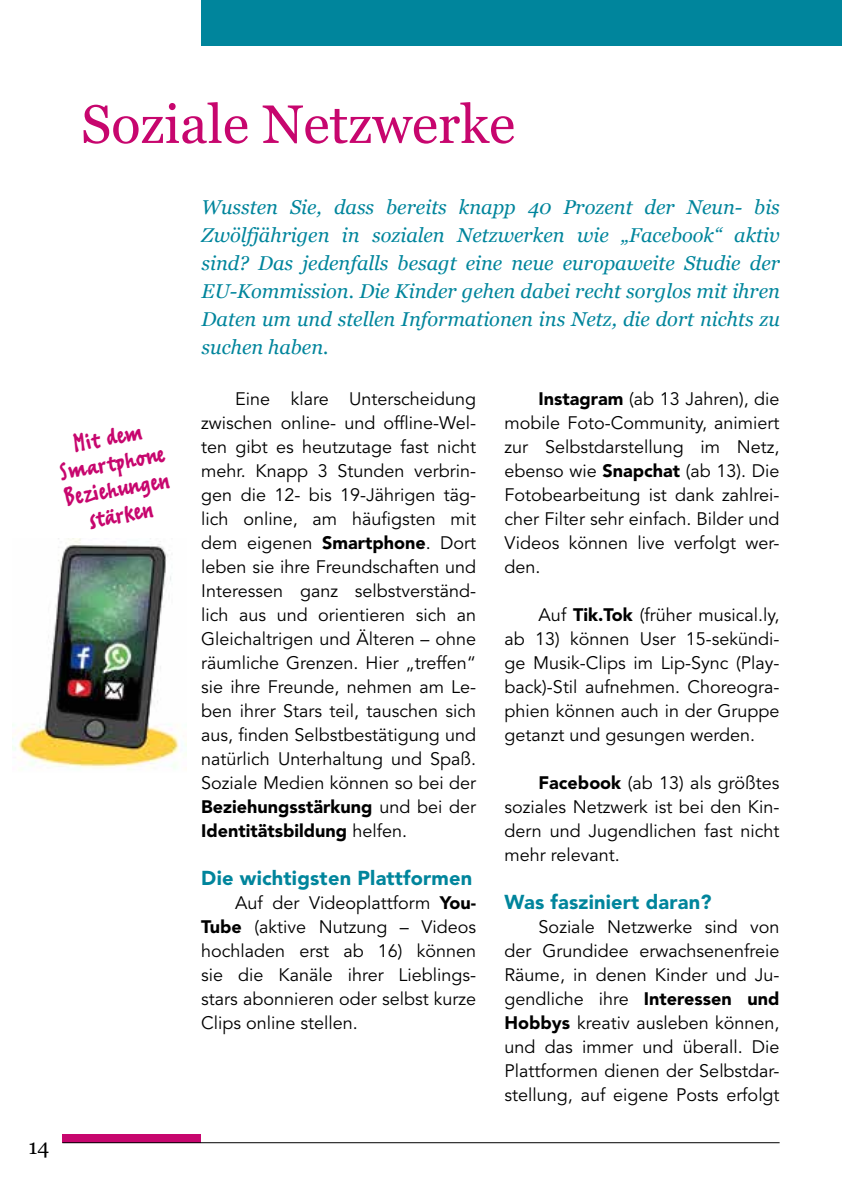
<style>
.page{position:relative;width:842px;height:1191px;background:#fff}
.page>*{position:absolute;margin:0;border:0;box-sizing:border-box;transform-origin:0 0}
.t1{font:54px "Georgia";color:#c7066e}
.t2{font:28px/52px "Erikrighthand OT";color:#c7066e;text-align:center}
.t3{font:21px "Georgia";color:#000}
.t4{font:italic 20px/28px "Georgia";color:#00859c;text-align:justify}
.t5{font:900 20px "Avenir LT Std";letter-spacing:.01em;color:#00859c}
.t6{font:18px/24px "Avenir LT Std";color:#000;text-align:justify}
.s1{font-style:inherit}
.s2{font-weight:900}
</style>
<div class="page">
<div style="left:62px;top:1134px;width:139px;height:8px;background:#c7066e"></div>
<div style="left:201px;top:0;width:641px;height:45px;background:#00859c"></div>
<hr style="left:62px;top:1142px;width:718px;height:1px;background:#000">
<img style="left:12px;top:539px;width:175px;height:231px">
<h1 class="t1" style="left:81px;top:85px;width:436px">Soziale Netzwerke</h1>
<p class="t2" style="left:51px;top:421px;width:108px;rotate:-10deg">Mit dem<br>Beziehungen</p>
<p class="t2" style="left:85px;top:494px;width:65px;rotate:-10deg">stärken</p>
<p class="t2" style="left:56px;top:447px;width:107px;rotate:-10deg">Smartphone</p>
<p class="t3" style="left:28px;top:1131px;width:22px">14</p>
<p class="t4" style="left:202px;top:193px;width:580px">Wussten Sie, dass bereits knapp 40 Prozent der Neun- bis Z<span class="s1">wölfjährigen</span> in sozialen Netzwerken wie „Facebook“ aktiv sind? Das jedenfalls besagt eine neue europaweite Studie der EU-Kommission. Die Kinder gehen dabei recht sorglos mit ihren Daten um und stellen Informationen ins Netz, die dort nichts zu suchen haben.</p>
<p class="t6" style="left:201px;top:387px;width:276px;text-indent:34px">Eine klare Unterscheidung zwischen online- und offline-Wel&shy;ten gibt es heutzutage fast nicht mehr. Knapp 3 Stunden verbrin&shy;gen die 12- bis 19-Jährigen täg&shy;lich online, am häufigsten mit dem eigenen <span class="s2">Smartphone</span>. Dort leben sie ihre Freundschaften und Interessen ganz selbstverständ&shy;lich aus und orientieren sich an Gleichaltrigen und Älteren – ohne räumliche Grenzen. Hier „treffen“ sie ihre Freunde, nehmen am Le&shy;ben ihrer Stars teil, tauschen sich aus, finden Selbstbestätigung und natürlich Unterhaltung und Spaß.</p>
<p class="t6" style="left:505px;top:387px;width:276px;text-indent:34px"><span class="s2">Instagram</span> (ab 13 Jahren), die mobile Foto-Community, animiert zur Selbstdarstellung im Netz, ebenso wie <span class="s2">Snapchat</span> (ab 13). Die Fotobearbeitung ist dank zahlrei&shy;cher Filter sehr einfach. Bilder und Videos können live verfolgt wer&shy;den.</p>
<p class="t6" style="left:505px;top:603px;width:276px;text-indent:34px">Auf <span class="s2">Tik.Tok</span> (früher musical.ly, ab 13) können User 15-sekündi&shy;ge Musik-Clips im Lip-Sync (Play&shy;back)-Stil aufnehmen. Choreogra&shy;phien können auch in der Gruppe getanzt und gesungen werden.</p>
<p class="t6" style="left:505px;top:771px;width:276px;text-indent:34px"><span class="s2">Facebook</span> (ab 13) als größtes soziales Netzwerk ist bei den Kin&shy;dern und Jugendlichen fast nicht mehr relevant.</p>
<p class="t5" style="left:505px;top:890px;width:208px">Was fasziniert daran?</p>
<p class="t6" style="left:505px;top:915px;width:276px;text-indent:34px">Soziale Netzwerke sind von der Grundidee erwachsenenfreie Räume, in denen Kinder und Ju&shy;gendliche ihre <span class="s2">Interessen und Hobbys</span> kreativ ausleben können, und das immer und überall. Die Plattformen dienen der Selbstdar&shy;stellung, auf eigene Posts erfolgt</p>
<p class="t6" style="left:201px;top:771px;width:276px">Soziale Medien können so bei der <span class="s2">Beziehungsstärkung</span> und bei der <span class="s2">Identitätsbildung</span> helfen.</p>
<p class="t5" style="left:201px;top:866px;width:273px">Die wichtigsten Plattformen</p>
<p class="t6" style="left:201px;top:891px;width:276px;text-indent:34px">Auf der Videoplattform <span class="s2">You-Tube</span> (aktive Nutzung – Videos hochladen erst ab 16) können sie die Kanäle ihrer Lieblings&shy;stars abonnieren oder selbst kurze Clips online stellen.</p>
</div>
